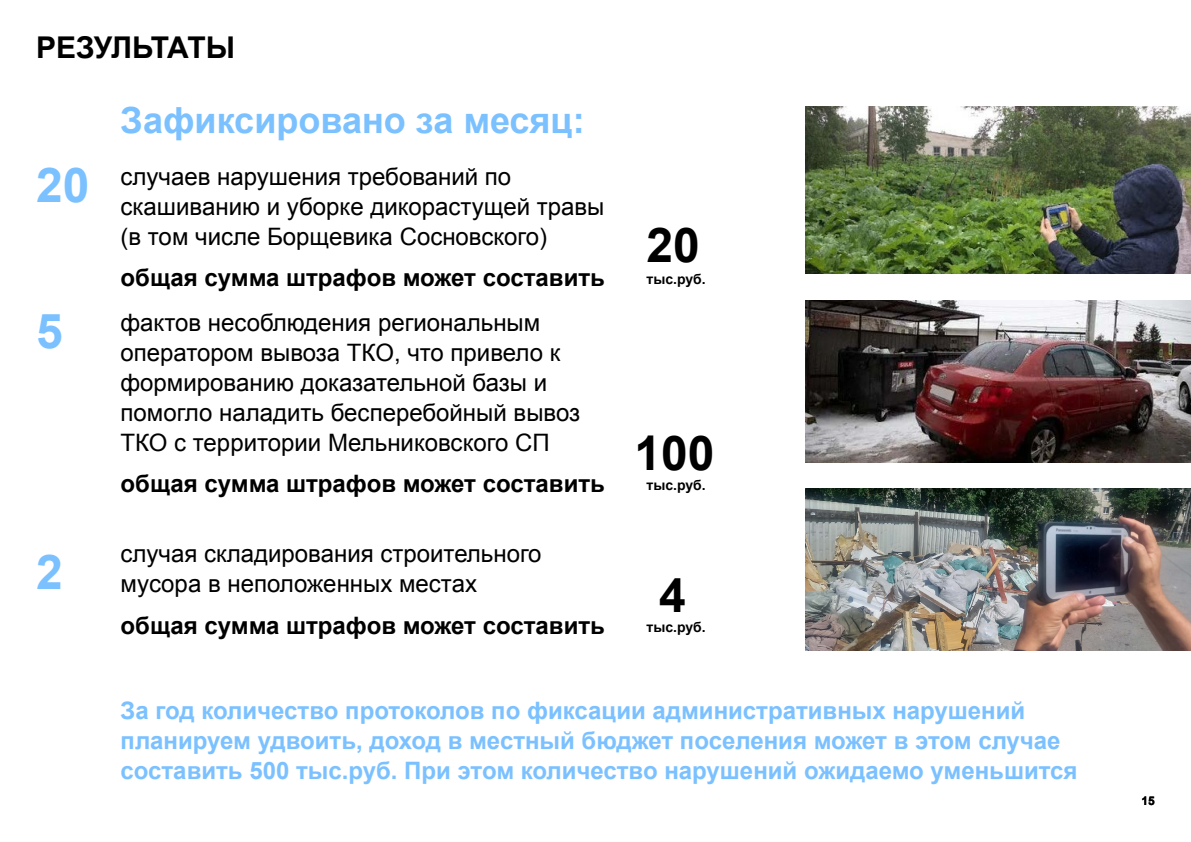
<style>
.page{position:relative;width:1191px;height:842px;background:#fff}
.page>*{position:absolute;margin:0;border:0;box-sizing:border-box;transform-origin:0 0}
.t1{font:700 48px "Arial";color:#000}
.t2{font:700 48px "Arial";color:#7bc1ff}
.t3{font:700 36px "Arial";color:#7bc1ff}
.t4{font:700 30px "Arial";letter-spacing:-.04em;color:#000}
.t5{font:24px/30px "Arial";color:#000}
.t6{font:700 24px/30px "Arial";color:#7bc1ff}
.t7{font:700 24px "Arial";color:#000}
.t8{font:700 14px "Arial";color:#000}
.t9{font:700 12px "Arial";color:#000}
</style>
<div class="page">
<img style="left:805px;top:107px;width:386px;height:167px">
<img style="left:805px;top:300px;width:386px;height:162px">
<img style="left:805px;top:488px;width:386px;height:163px">
<p class="t4" style="left:36px;top:28px;width:201px">РЕЗУЛЬТАТЫ</p>
<h2 class="t3" style="left:120px;top:96px;width:466px">Зафиксировано за месяц:</h2>
<h1 class="t2" style="left:36px;top:154px;width:55px">20</h1>
<p class="t5" style="left:120px;top:162px;width:485px">случаев нарушения требований по скашиванию и уборке дикорастущей травы (в том числе Борщевика Сосновского)</p>
<h1 class="t1" style="left:646px;top:213px;width:55px">20</h1>
<p class="t7" style="left:120px;top:262px;width:486px">общая сумма штрафов может составить</p>
<p class="t8" style="left:646px;top:270px;width:61px">тыс.руб.</p>
<h1 class="t2" style="left:36px;top:300px;width:28px">5</h1>
<p class="t5" style="left:120px;top:307px;width:461px">фактов несоблюдения региональным оператором вывоза ТКО, что привело к формированию доказательной базы и помогло наладить бесперебойный вывоз ТКО с территории Мельниковского СП</p>
<h1 class="t1" style="left:634px;top:421px;width:82px">100</h1>
<p class="t7" style="left:120px;top:468px;width:486px">общая сумма штрафов может составить</p>
<p class="t8" style="left:646px;top:476px;width:61px">тыс.руб.</p>
<h1 class="t2" style="left:36px;top:540px;width:28px">2</h1>
<p class="t5" style="left:120px;top:539px;width:422px">случая складирования строительного мусора в неположенных местах</p>
<h1 class="t1" style="left:659px;top:563px;width:28px">4</h1>
<p class="t7" style="left:120px;top:610px;width:486px">общая сумма штрафов может составить</p>
<p class="t8" style="left:646px;top:618px;width:61px">тыс.руб.</p>
<p class="t6" style="left:120px;top:696px;width:958px">За год количество протоколов по фиксации административных нарушений планируем удвоить, доход в местный бюджет поселения может в этом случае составить 500 тыс.руб. При этом количество нарушений ожидаемо уменьшится</p>
<p class="t9" style="left:1141px;top:792px;width:15px">15</p>
</div>
